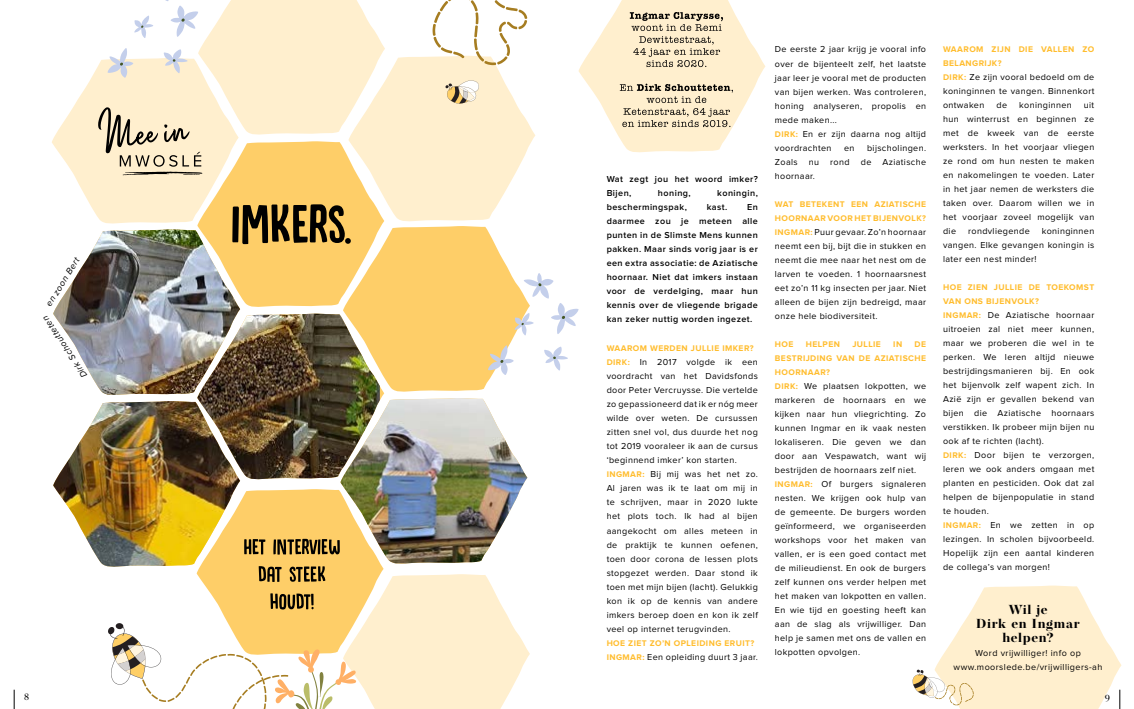
<style>
.page{position:relative;width:1134px;height:709px;background:#fff}
.page>*{position:absolute;margin:0;border:0;box-sizing:border-box;transform-origin:0 0}
.t1{font:700 13px/14px "Operetta 12";letter-spacing:.05em;color:#000;text-align:center}
.t2{font:10px "Operetta 8";color:#000}
.t3{font:9px/14px "Proxima Nova";letter-spacing:.04em;color:#000;text-align:justify}
.t4{font:600 9px/14px "Proxima Nova";letter-spacing:.05em;color:#000}
.t5{font:italic 9px "Proxima Nova";color:#000}
.t6{font:700 8.5px/14px "Proxima Nova";letter-spacing:.05em;color:#ffbd2e}
.s1{font-weight:700;font-size:8.5px;color:#ffbd2e}
</style>
<div class="page">
<svg style="left:14px;top:689px;width:1px;height:20px"></svg>
<img style="left:52px;top:0;width:713px;height:709px">
<svg style="left:912px;top:585px;width:209px;height:124px"></svg>
<p class="t5" style="left:44px;top:303px;width:57px;rotate:-58deg">en zoon Bert</p>
<p class="t5" style="left:81px;top:380px;width:74px;rotate:-124deg">Dirk Schoutteten</p>
<p class="t4" style="left:607px;top:172px;width:153px">Wat zegt jou het woord imker?<br>Bijen,</p>
<p class="t4" style="left:658px;top:186px;width:34px">honing,</p>
<p class="t4" style="left:717px;top:186px;width:42px">koningin,</p>
<p class="t4" style="left:607px;top:200px;width:82px">beschermingspak,</p>
<p class="t4" style="left:707px;top:200px;width:22px">kast.</p>
<p class="t4" style="left:607px;top:200px;width:153px;text-align:justify;text-indent:140px">En daarmee zou je meteen alle punten in de Slimste Mens kunnen pakken. Maar sinds vorig jaar is er een extra associatie: de Aziatische hoornaar. Niet dat imkers instaan voor de verdelging, maar hun kennis over de vliegende brigade kan zeker nuttig worden ingezet.</p>
<p class="t6" style="left:607px;top:342px;width:149px">WAAROM WERDEN JULLIE IMKER?</p>
<p class="t3" style="left:607px;top:355px;width:153px;text-align:left"><span class="s1">DIRK:</span> In 2017 volgde ik een voordracht van het Davidsfonds door Peter Vercruysse. Die vertelde zo gepassioneerd dat ik er nóg meer wilde over weten. De cursussen zitten snel vol, dus duurde het nog tot 2019 vooraleer ik aan de cursus ‘beginnend imker’ kon starten.<br><span class="s1">INGMAR:</span> Bij mij was het net zo.<br>Al jaren was ik te laat om mij in te schrijven, maar in 2020 lukte het plots toch. Ik had al bijen aangekocht om alles meteen in de praktijk te kunnen oefenen, toen door corona de lessen plots stopgezet werden. Daar stond ik toen met mijn bijen (lacht). Gelukkig kon ik op de kennis van andere imkers beroep doen en kon ik zelf veel op internet terugvinden.</p>
<p class="t6" style="left:607px;top:636px;width:149px">HOE ZIET ZO’N OPLEIDING ERUIT?</p>
<p class="t3" style="left:607px;top:649px;width:153px"><span class="s1">INGMAR:</span> Een opleiding duurt 3 jaar.</p>
<p class="t3" style="left:775px;top:43px;width:153px;text-align:left">De eerste 2 jaar krijg je vooral info over de bijenteelt zelf, het laatste jaar leer je vooral met de producten van bijen werken. Was controleren, honing analyseren, propolis en mede maken...<br><span class="s1">DIRK:</span> En er zijn daarna nog altijd voordrachten</p>
<p class="t3" style="left:775px;top:141px;width:153px;text-indent:92px">bijscholingen.<br>Zoals nu rond de Aziatische hoornaar.</p>
<p class="t6" style="left:775px;top:197px;width:153px">WAT BETEKENT EEN AZIATISCHE<br>HOORNAAR VOOR HET BIJENVOLK?</p>
<p class="t3" style="left:775px;top:225px;width:153px"><span class="s1">INGMAR:</span> Puur gevaar. Zo’n hoornaar neemt een bij, bijt die in stukken en neemt die mee naar het nest om de larven te voeden. 1 hoornaarsnest eet zo’n 11 kg insecten per jaar. Niet alleen de bijen zijn bedreigd, maar onze hele biodiversiteit.</p>
<p class="t6" style="left:775px;top:337px;width:20px">HOE</p>
<p class="t6" style="left:806px;top:337px;width:36px">HELPEN</p>
<p class="t6" style="left:852px;top:337px;width:30px">JULLIE</p>
<p class="t6" style="left:893px;top:337px;width:10px">IN</p>
<p class="t3" style="left:844px;top:141px;width:12px">en</p>
<p class="t6" style="left:775px;top:337px;width:153px;text-align:justify;text-indent:140px">DE BESTRIJDING VAN DE AZIATISCHE HOORNAAR?</p>
<p class="t3" style="left:775px;top:379px;width:153px;text-align:left"><span class="s1">DIRK:</span> We plaatsen lokpotten, we markeren de hoornaars en we kijken naar hun vliegrichting. Zo kunnen Ingmar en ik vaak nesten lokaliseren. Die geven we dan door aan Vespawatch, want wij bestrijden de hoornaars zelf niet.<br><span class="s1">INGMAR:</span> Of burgers signaleren nesten. We krijgen ook hulp van de gemeente. De burgers worden geïnformeerd, we organiseerden workshops voor het maken van vallen, er is een goed contact met de milieudienst. En ook de burgers zelf kunnen ons verder helpen met het maken van lokpotten en vallen.<br>En wie tijd en goesting heeft kan aan de slag als vrijwilliger. Dan help je samen met ons de vallen en lokpotten opvolgen.</p>
<p class="t6" style="left:943px;top:42px;width:153px">WAAROM ZIJN DIE VALLEN ZO<br>BELANGRIJK?</p>
<p class="t3" style="left:943px;top:70px;width:153px"><span class="s1">DIRK:</span> Ze zijn vooral bedoeld om de koninginnen te vangen. Binnenkort ontwaken</p>
<p class="t3" style="left:996px;top:98px;width:12px">de</p>
<p class="t3" style="left:1019px;top:98px;width:54px">koninginnen</p>
<p class="t3" style="left:943px;top:98px;width:153px;text-indent:141px">uit hun winterrust en beginnen ze met de kweek van de eerste werksters. In het voorjaar vliegen ze rond om hun nesten te maken en nakomelingen te voeden. Later in het jaar nemen de werksters die taken over. Daarom willen we in het voorjaar zoveel mogelijk van die</p>
<p class="t3" style="left:943px;top:224px;width:153px;text-indent:99px">koninginnen vangen. Elke gevangen koningin is later een nest minder!</p>
<p class="t6" style="left:943px;top:280px;width:153px">HOE ZIEN JULLIE DE TOEKOMST<br>VAN ONS BIJENVOLK?</p>
<p class="t3" style="left:943px;top:308px;width:153px;text-align:left"><span class="s1">INGMAR:</span> De Aziatische hoornaar uitroeien zal niet meer kunnen, maar we proberen die wel in te perken. We leren altijd nieuwe bestrijdingsmanieren bij. En ook het bijenvolk zelf wapent zich. In<br>Azië zijn er gevallen bekend van bijen die Aziatische hoornaars verstikken. Ik probeer mijn bijen nu ook af te richten (lacht).<br><span class="s1">DIRK:</span> Door bijen te verzorgen, leren we ook anders omgaan met planten en pesticiden. Ook dat zal helpen de bijenpopulatie in stand te houden.<br><span class="s1">INGMAR:</span> En we zetten in op lezingen. In scholen bijvoorbeeld.<br>Hopelijk zijn een aantal kinderen de collega’s van morgen!</p>
<p class="t3" style="left:968px;top:224px;width:63px">rondvliegende</p>
<h1 class="t1" style="left:976px;top:602px;width:105px">Wil je<br>Dirk en Ingmar helpen?</h1>
<p class="t3" style="left:954px;top:646px;width:150px;text-align:center">Word vrijwilliger! info op www.moorslede.be/vrijwilligers-ah</p>
<p class="t2" style="left:24px;top:691px;width:7px">8</p>
<p class="t2" style="left:1105px;top:691px;width:7px">9</p>
</div>
